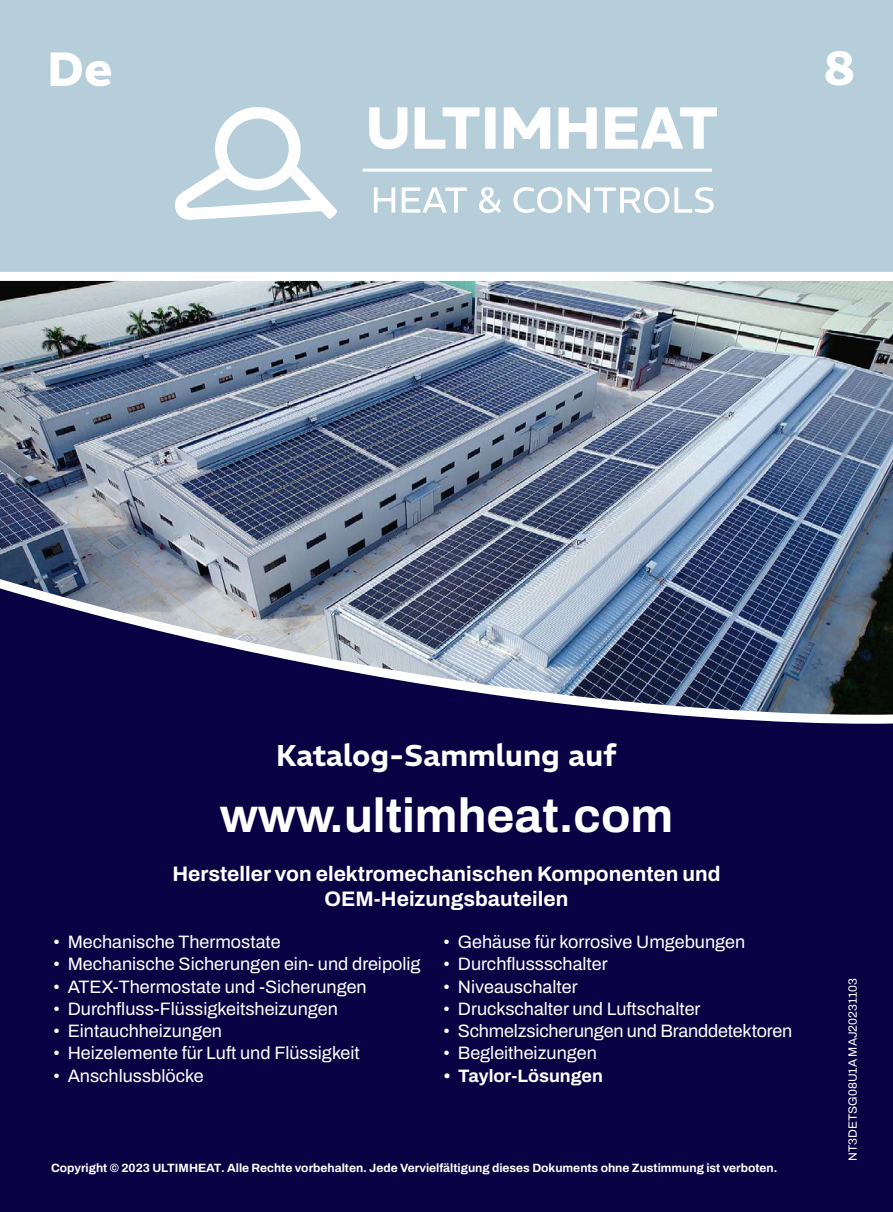
<style>
.page{position:relative;width:893px;height:1212px;background:#fff}
.page>*{position:absolute;margin:0;border:0;box-sizing:border-box;transform-origin:0 0}
.t1{font:700 48px "Archivo";color:#fff}
.t2{font:700 48px "REM";color:#fff}
.t3{font:600 30px "REM";color:#fff}
.t4{font:700 21px/25.2px "Archivo";color:#fff;text-align:center}
.t5{font:600 18px "Archivo";color:#fff}
.t6{font:700 18px "Archivo";color:#fff}
.t7{font:700 12px "Archivo";color:#fff}
.t8{font:600 12px "Archivo";color:#fff}
</style>
<div class="page">
<img style="left:0;top:281px;width:893px;height:288px">
<div style="left:0;top:0;width:893px;height:276px;background:#b6cdda"></div>
<div style="left:0;top:736px;width:893px;height:476px;background:#0a0044"></div>
<div style="left:0;top:272px;width:893px;height:9px;background:#fff"></div>
<img style="left:0;top:569px;width:893px;height:167px">
<svg style="left:369px;top:107px;width:38px;height:42px"></svg>
<svg style="left:415px;top:107px;width:64px;height:42px"></svg>
<div style="left:485px;top:107px;width:11px;height:42px;background:#fff"></div>
<svg style="left:504px;top:107px;width:46px;height:42px"></svg>
<svg style="left:558px;top:107px;width:39px;height:42px"></svg>
<svg style="left:605px;top:107px;width:112px;height:42px"></svg>
<svg style="left:374px;top:187px;width:21px;height:26px"></svg>
<svg style="left:402px;top:187px;width:65px;height:26px"></svg>
<svg style="left:479px;top:187px;width:22px;height:26px"></svg>
<svg style="left:513px;top:187px;width:201px;height:26px"></svg>
<hr style="left:363px;top:169px;width:349px;height:3px;background:#fff">
<svg style="left:174px;top:107px;width:163px;height:113px"></svg>
<h1 class="t2" style="left:47px;top:31px;width:66px">De</h1>
<h1 class="t2" style="left:824px;top:31px;width:32px">8</h1>
<h2 class="t3" style="left:276px;top:733px;width:342px">Katalog-Sammlung auf</h2>
<h1 class="t1" style="left:220px;top:780px;width:455px">www.ultimheat.com</h1>
<p class="t4" style="left:172px;top:861px;width:550px">Hersteller von elektromechanischen Komponenten und<br>OEM-Heizungsbauteilen</p>
<p class="t5" style="left:53px;top:928px;width:229px">• Mechanische Thermostate</p>
<p class="t5" style="left:443px;top:928px;width:303px">• Gehäuse für korrosive Umgebungen</p>
<p class="t5" style="left:53px;top:951px;width:369px">• Mechanische Sicherungen ein- und dreipolig</p>
<p class="t5" style="left:443px;top:951px;width:166px">• Durchflussschalter</p>
<p class="t5" style="left:53px;top:973px;width:315px">• ATEX-Thermostate und -Sicherungen</p>
<p class="t5" style="left:443px;top:973px;width:136px">• Niveauschalter</p>
<p class="t5" style="left:53px;top:995px;width:286px">• Durchfluss-Flüssigkeitsheizungen</p>
<p class="t5" style="left:443px;top:995px;width:259px">• Druckschalter und Luftschalter</p>
<p class="t5" style="left:53px;top:1017px;width:170px">• Eintauchheizungen</p>
<p class="t5" style="left:443px;top:1017px;width:351px">• Schmelzsicherungen und Branddetektoren</p>
<p class="t5" style="left:53px;top:1040px;width:308px">• Heizelemente für Luft und Flüssigkeit</p>
<p class="t5" style="left:443px;top:1040px;width:155px">• Begleitheizungen</p>
<p class="t5" style="left:53px;top:1062px;width:152px">• Anschlussblöcke</p>
<p class="t6" style="left:443px;top:1062px;width:161px">• Taylor-Lösungen</p>
<p class="t7" style="left:51px;top:1158px;width:728px">Copyright © 2023 ULTIMHEAT. Alle Rechte vorbehalten. Jede Vervielfältigung dieses Dokuments ohne Zustimmung ist verboten.</p>
<p class="t8" style="left:844px;top:1161px;width:184px;rotate:-90deg">NT3DETSG08U1A MAJ20231103</p>
</div>
